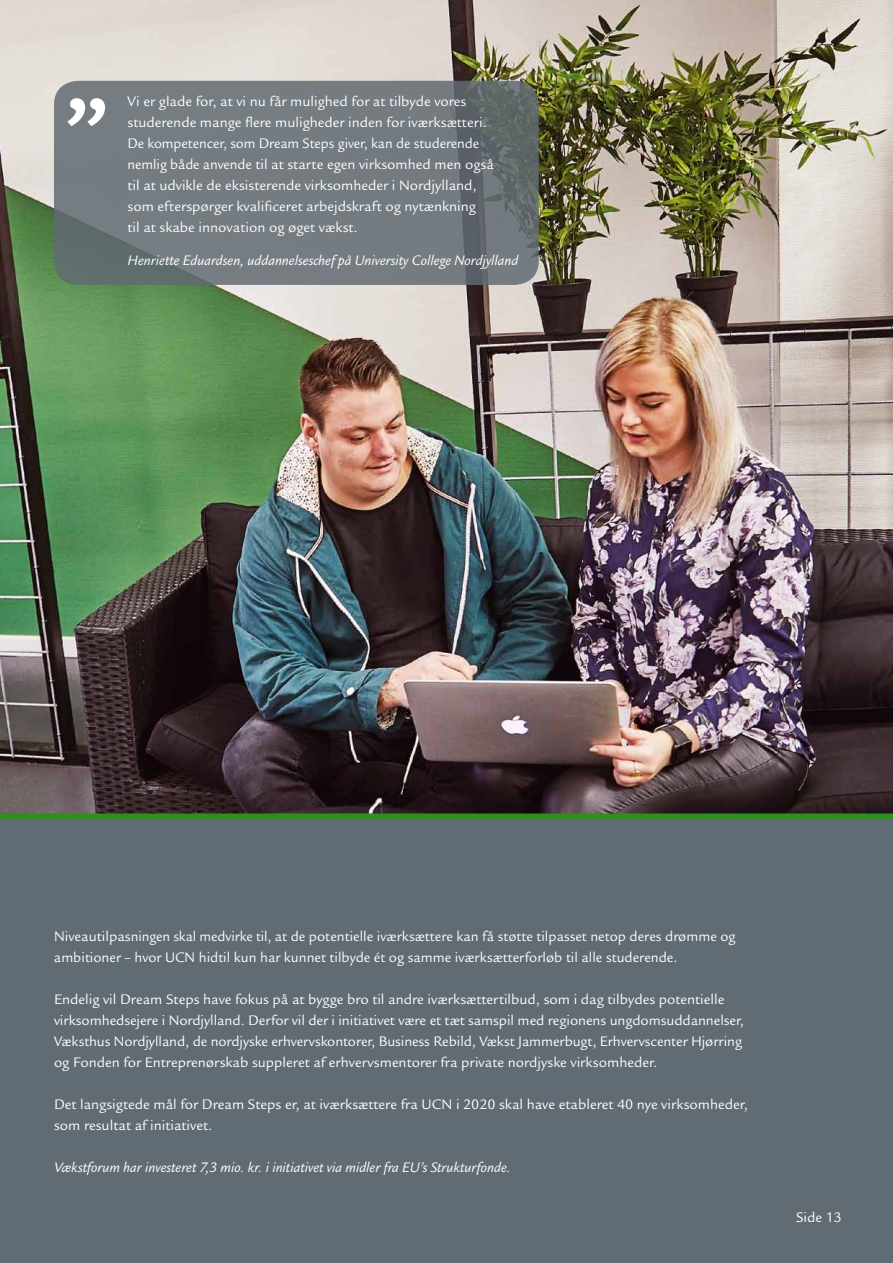
<style>
.page{position:relative;width:893px;height:1263px;background:#fff}
.page>*{position:absolute;margin:0;border:0;box-sizing:border-box;transform-origin:0 0}
.t1{font:700 90px "Legacy Sans ITC Std";color:#fff}
.t2{font:15px/21px "Legacy Sans ITC Std";color:#fff}
.t3{font:italic 15px "Legacy Sans ITC Std";color:#fff}
</style>
<div class="page">
<div style="left:0;top:816px;width:893px;height:447px;background:#616b73"></div>
<img style="left:0;top:0;width:893px;height:813px">
<div style="left:0;top:813px;width:893px;height:6px;background:#2d8e22"></div>
<svg style="left:54px;top:81px;width:485px;height:204px;background:#70787c"></svg>
<h1 class="t1" style="left:64px;top:77px;width:46px">”</h1>
<p class="t2" style="left:128px;top:91px;width:368px">Vi er glade for, at vi nu får mulighed for at tilbyde vores studerende mange flere muligheder inden for iværksætteri.<br>De kompetencer, som Dream Steps giver, kan de studerende nemlig både anvende til at starte egen virksomhed men også til at udvikle de eksisterende virksomheder i Nordjylland, som efterspørger kvalificeret arbejdskraft og nytænkning<br>til at skabe innovation og øget vækst.</p>
<p class="t3" style="left:128px;top:252px;width:392px">Henriette Eduardsen, uddannelseschef på University College Nordjylland</p>
<p class="t2" style="left:54px;top:926px;width:683px">Niveautilpasningen skal medvirke til, at de potentielle iværksættere kan få støtte tilpasset netop deres drømme og ambitioner – hvor UCN hidtil kun har kunnet tilbyde ét og samme iværksætterforløb til alle studerende.</p>
<p class="t2" style="left:54px;top:989px;width:692px">Endelig vil Dream Steps have fokus på at bygge bro til andre iværksættertilbud, som i dag tilbydes potentielle virksomhedsejere i Nordjylland. Derfor vil der i initiativet være et tæt samspil med regionens ungdomsuddannelser, Væksthus Nordjylland, de nordjyske erhvervskontorer, Business Rebild, Vækst Jammerbugt, Erhvervscenter Hjørring og Fonden for Entreprenørskab suppleret af erhvervsmentorer fra private nordjyske virksomheder.</p>
<p class="t2" style="left:54px;top:1094px;width:695px">Det langsigtede mål for Dream Steps er, at iværksættere fra UCN i 2020 skal have etableret 40 nye virksomheder, som resultat af initiativet.</p>
<p class="t3" style="left:54px;top:1159px;width:458px">Vækstforum har investeret 7,3 mio. kr. i initiativet via midler fra EU’s Strukturfonde.</p>
<p class="t2" style="left:796px;top:1207px;width:47px">Side 13</p>
</div>
